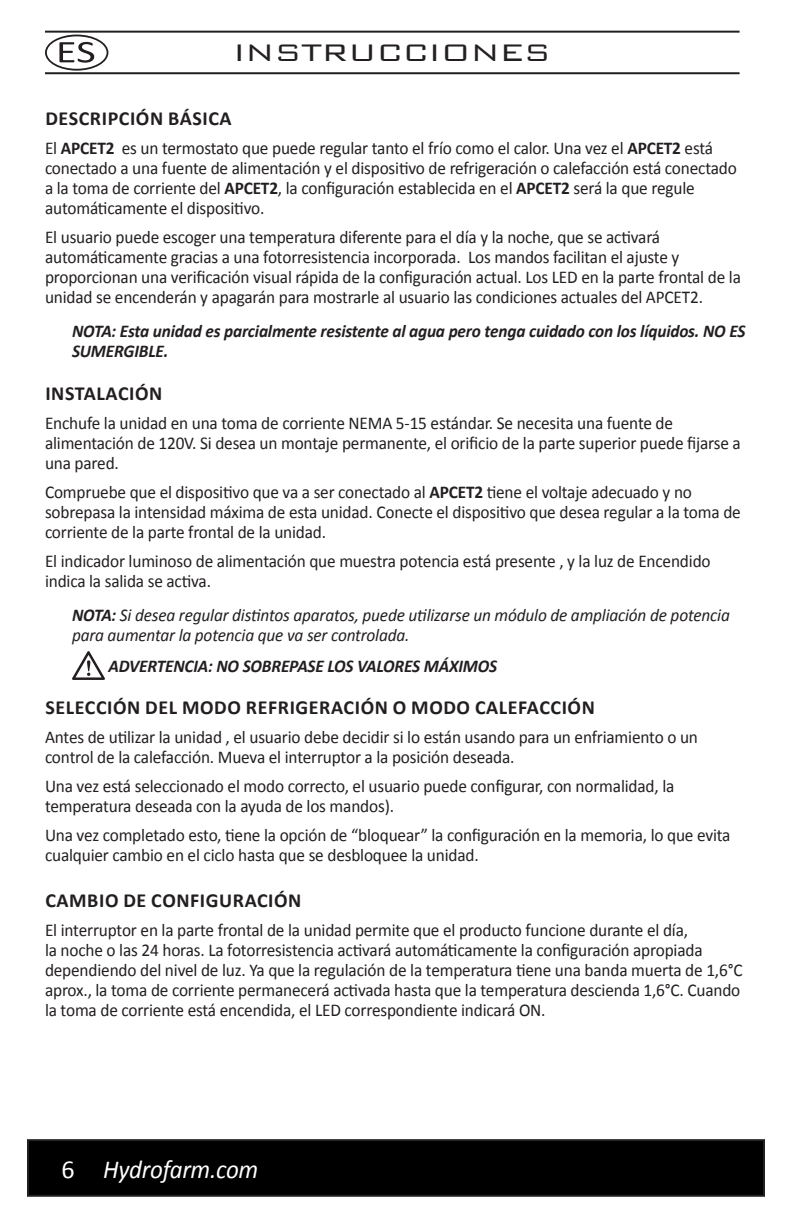
<style>
.page{position:relative;width:792px;height:1224px;background:#fff}
.page>*{position:absolute;margin:0;border:0;box-sizing:border-box;transform-origin:0 0}
.Page_header{font:300 32px "Bank Gothic";letter-spacing:-.01em;color:#231f20;scale:1.1 1}
.t1{font:italic 26px "Calibri";letter-spacing:-.01em;color:#fff;scale:.96 1}
.t2{font:26px "Calibri";color:#fff}
.Section_head_-_bold{font:700 20px "Calibri";letter-spacing:.03em;color:#231f20}
.Body_Text{font:18px/20px "Calibri";letter-spacing:-.01em;color:#231f20;scale:.96 1}
.Warning_Text{font:italic 700 18px/20px "Calibri";letter-spacing:-.01em;color:#231f20;scale:.96 1}
.Warning_Text-2{font:italic 18px/20px "Calibri";letter-spacing:-.01em;color:#231f20;scale:.96 1}
.s1{font-weight:700}
</style>
<div class="page">
<div style="left:28px;top:1140px;width:736px;height:56px;background:#000001"></div>
<div style="left:27px;top:1139px;width:738px;height:58px;border:2px solid #231f20"></div>
<svg style="left:72px;top:651px;width:33px;height:29px"></svg>
<hr style="left:45px;top:31px;width:695px;height:2px;background:#231f20">
<hr style="left:45px;top:72px;width:695px;height:2px;background:#231f20">
<svg style="left:45px;top:35px;width:63px;height:36px"></svg>
<p class="Page_header" style="left:233px;top:29px;width:291px">INSTRUCCIONES</p>
<p class="Section_head_-_bold" style="left:45px;top:106px;width:188px">DESCRIPCIÓN BÁSICA</p>
<p class="Body_Text" style="left:45px;top:138px;width:722px">El <span class="s1">APCET2</span> es un termostato que puede regular tanto el frío como el calor. Una vez el <span class="s1">APCET2</span> está conectado a una fuente de alimentación y el dispositivo de refrigeración o calefacción está conectado a la toma de corriente del <span class="s1">APCET2</span>, la configuración establecida en el <span class="s1">APCET2</span> será la que regule automáticamente el dispositivo.</p>
<p class="Body_Text" style="left:45px;top:227px;width:726px">El usuario puede escoger una temperatura diferente para el día y la noche, que se activará automáticamente gracias a una fotorresistencia incorporada. Los mandos facilitan el ajuste y proporcionan una verificación visual rápida de la configuración actual. Los LED en la parte frontal de la unidad se encenderán y apagarán para mostrarle al usuario las condiciones actuales del APCET2.</p>
<p class="Warning_Text" style="left:72px;top:321px;width:703px">NOTA: Esta unidad es parcialmente resistente al agua pero tenga cuidado con los líquidos. NO ES<br>SUMERGIBLE.</p>
<p class="Section_head_-_bold" style="left:45px;top:380px;width:118px">INSTALACIÓN</p>
<p class="Body_Text" style="left:45px;top:413px;width:726px">Enchufe la unidad en una toma de corriente NEMA 5-15 estándar. Se necesita una fuente de alimentación de 120V. Si desea un montaje permanente, el orificio de la parte superior puede fijarse a una pared.</p>
<p class="Body_Text" style="left:45px;top:482px;width:726px">Compruebe que el dispositivo que va a ser conectado al <span class="s1">APCET2</span> tiene el voltaje adecuado y no sobrepasa la intensidad máxima de esta unidad. Conecte el dispositivo que desea regular a la toma de corriente de la parte frontal de la unidad.</p>
<p class="Body_Text" style="left:45px;top:551px;width:695px">El indicador luminoso de alimentación que muestra potencia está presente , y la luz de Encendido indica la salida se activa.</p>
<p class="Warning_Text-2" style="left:72px;top:605px;width:687px"><span class="s1">NOTA:</span> Si desea regular distintos aparatos, puede utilizarse un módulo de ampliación de potencia para aumentar la potencia que va ser controlada.</p>
<p class="Warning_Text" style="left:109px;top:656px;width:406px">ADVERTENCIA: NO SOBREPASE LOS VALORES MÁXIMOS</p>
<p class="Section_head_-_bold" style="left:45px;top:695px;width:551px">SELECCIÓN DEL MODO REFRIGERACIÓN O MODO CALEFACCIÓN</p>
<p class="Body_Text" style="left:45px;top:727px;width:682px">Antes de utilizar la unidad , el usuario debe decidir si lo están usando para un enfriamiento o un control de la calefacción. Mueva el interruptor a la posición deseada.</p>
<p class="Body_Text" style="left:45px;top:776px;width:657px">Una vez está seleccionado el modo correcto, el usuario puede configurar, con normalidad, la temperatura deseada con la ayuda de los mandos).</p>
<p class="Body_Text" style="left:45px;top:825px;width:716px">Una vez completado esto, tiene la opción de “bloquear” la configuración en la memoria, lo que evita cualquier cambio en el ciclo hasta que se desbloquee la unidad.</p>
<p class="Section_head_-_bold" style="left:45px;top:888px;width:258px">CAMBIO DE CONFIGURACIÓN</p>
<p class="Body_Text" style="left:45px;top:920px;width:728px">El interruptor en la parte frontal de la unidad permite que el producto funcione durante el día,<br>la noche o las 24 horas. La fotorresistencia activará automáticamente la configuración apropiada dependiendo del nivel de luz. Ya que la regulación de la temperatura tiene una banda muerta de 1,6°C aprox., la toma de corriente permanecerá activada hasta que la temperatura descienda 1,6°C. Cuando la toma de corriente está encendida, el LED correspondiente indicará ON.</p>
<p class="t2" style="left:61px;top:1153px;width:15px">6</p>
<p class="t1" style="left:103px;top:1151px;width:163px">Hydrofarm.com</p>
</div>
